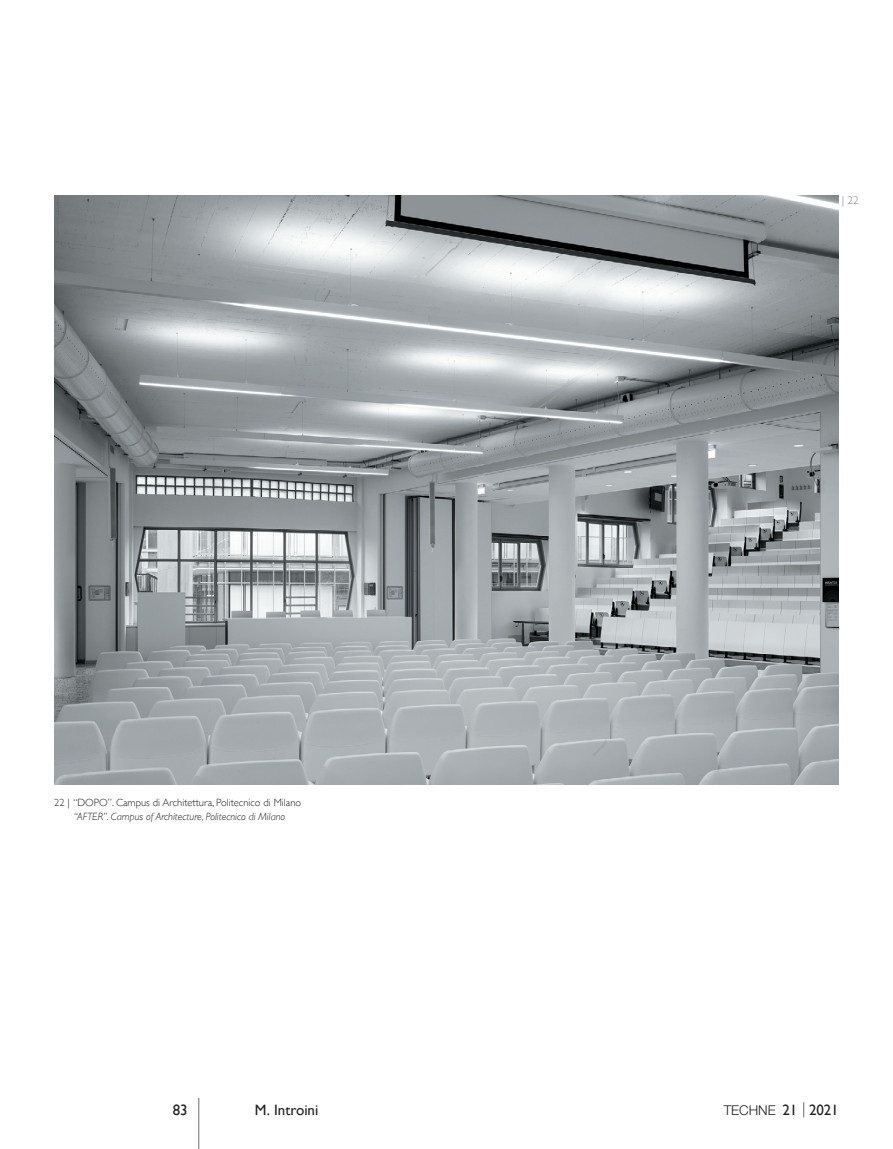
<style>
.page{position:relative;width:893px;height:1149px;background:#fff}
.page>*{position:absolute;margin:0;border:0;box-sizing:border-box;transform-origin:0 0}
.t1{font:15px "Gill Sans";letter-spacing:-.005em;color:#231f20}
.t2{font:300 13.5px "Helvetica Neue LT Std";color:#231f20}
.t3{font:300 11.25px "Gill Sans";color:#808285}
.t4{font:300 10.5px "Gill Sans";color:#231f20}
.t5{font:italic 300 10.5px "Gill Sans";color:#231f20}
.s1{font-family:"Gill Sans";font-weight:400;font-size:15px}
</style>
<div class="page">
<svg style="left:803px;top:1102px;width:1px;height:14px"></svg>
<hr style="left:198px;top:1097px;width:1px;height:51px;background:#6c6d70">
<img style="left:54px;top:196px;width:785px;height:588px">
<p class="t4" style="left:54px;top:793px;width:248px">22 | “DOPO”. Campus di Architettura, Politecnico di Milano</p>
<p class="t5" style="left:73px;top:810px;width:213px">“AFTER”. Campus of Architecture, Politecnico di Milano</p>
<p class="t3" style="left:842px;top:191px;width:18px">| 22</p>
<h1 class="t1" style="left:173px;top:1100px;width:16px">83</h1>
<h1 class="t1" style="left:255px;top:1100px;width:65px">M. Introini</h1>
<p class="t2" style="left:724px;top:1101px;width:117px">TECHNE <span class="s1">21 2021</span></p>
</div>
